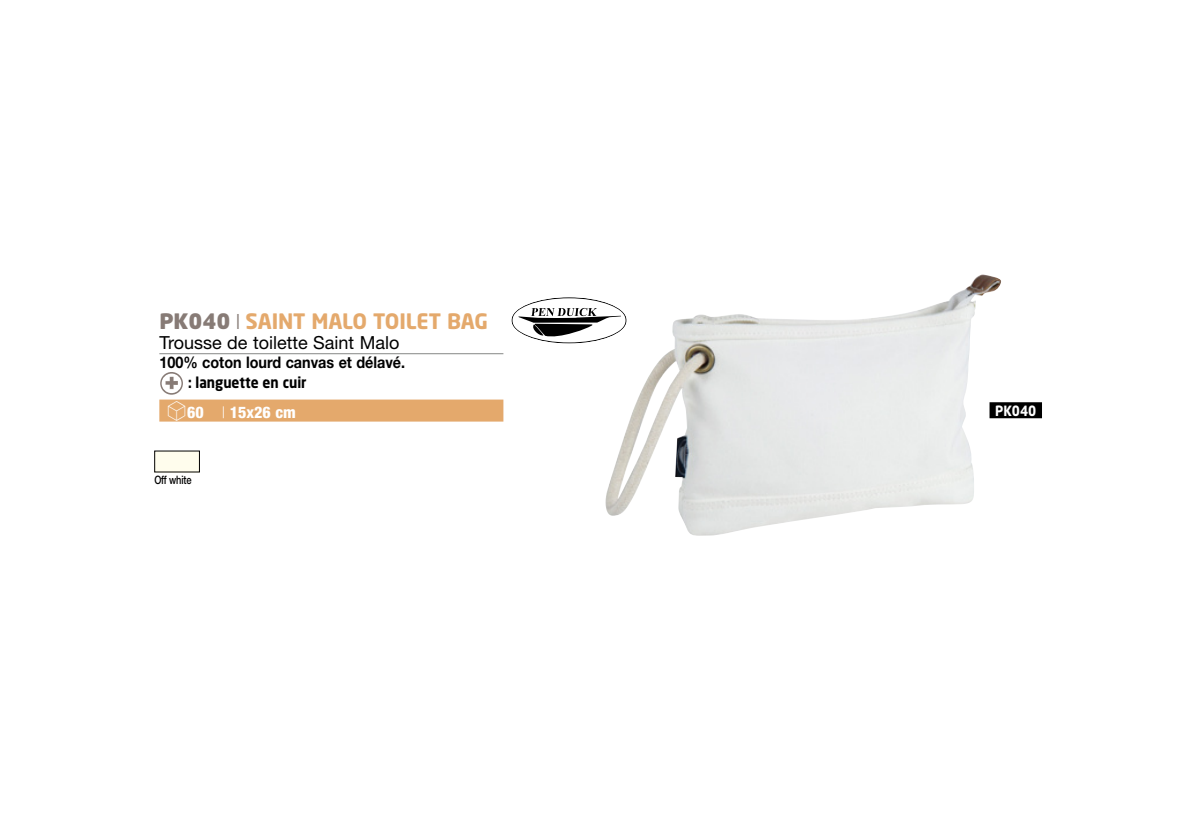
<style>
.page{position:relative;width:1191px;height:840px;background:#fff}
.page>*{position:absolute;margin:0;border:0;box-sizing:border-box;transform-origin:0 0}
.t1{font:700 21px "Neo Sans Std";letter-spacing:-.01em;color:#e4a96c}
.t2{font:18px "Helvetica Neue LT";color:#000}
.t3{font:700 16px "Helvetica Neue LT";color:#000;scale:.9 1}
.t4{font:800 condensed 16px "Helvetica Neue LT";color:#fff}
.t5{font:700 15px "Neo Sans Std";color:#000;scale:.9 1}
.t6{font:700 14px "Neo Sans Std";color:#fff;scale:.9 1}
.t7{font:500 11.6px "Helvetica Neue LT";color:#000;scale:.8 1}
.s1{font-weight:900;color:#877b76}
.s2{font-family:"Helvetica Neue LT";font-weight:300;font-stretch:condensed;color:#877b76}
.s3{font-family:"Linotype Shapeshifter";font-weight:400;font-stretch:normal;font-size:26px}
.s4{font-weight:300}
</style>
<div class="page">
<img style="left:605px;top:274px;width:396px;height:261px">
<hr style="left:159px;top:353px;width:344px;height:1px;background:#868786">
<div style="left:159px;top:399px;width:344px;height:22px;background:#e4a96c"></div>
<svg style="left:160px;top:372px;width:23px;height:22px"></svg>
<div style="left:162px;top:373px;width:19px;height:20px;background:#fff;border-radius:50%"></div>
<svg style="left:165px;top:376px;width:13px;height:13px"></svg>
<div style="left:154px;top:450px;width:46px;height:22px;background:#fffded"></div>
<div style="left:154px;top:450px;width:46px;height:22px;border:1px solid #000"></div>
<div style="left:989px;top:402px;width:53px;height:16px;background:#000"></div>
<div style="left:229px;top:448px;width:159px;height:45px;border:1px solid #fff;border-radius:20px"></div>
<svg style="left:511px;top:297px;width:115px;height:46px"></svg>
<h1 class="t1" style="left:159px;top:307px;width:330px"><span class="s1">PK040</span> <span class="s2">I</span> SAINT MALO TOILET BAG</h1>
<p class="t2" style="left:159px;top:331px;width:242px">Trousse de toilette Saint Malo</p>
<p class="t3" style="left:159px;top:352px;width:275px">100% coton lourd canvas et délavé.</p>
<p class="t5" style="left:188px;top:372px;width:133px">: languette en cuir</p>
<p class="t4" style="left:166px;top:402px;width:131px"><span class="s3">S</span>60 <span class="s4">|</span> 15x26 cm</p>
<p class="t7" style="left:154px;top:472px;width:48px">off white</p>
<p class="t6" style="left:995px;top:401px;width:47px">PK040</p>
</div>
